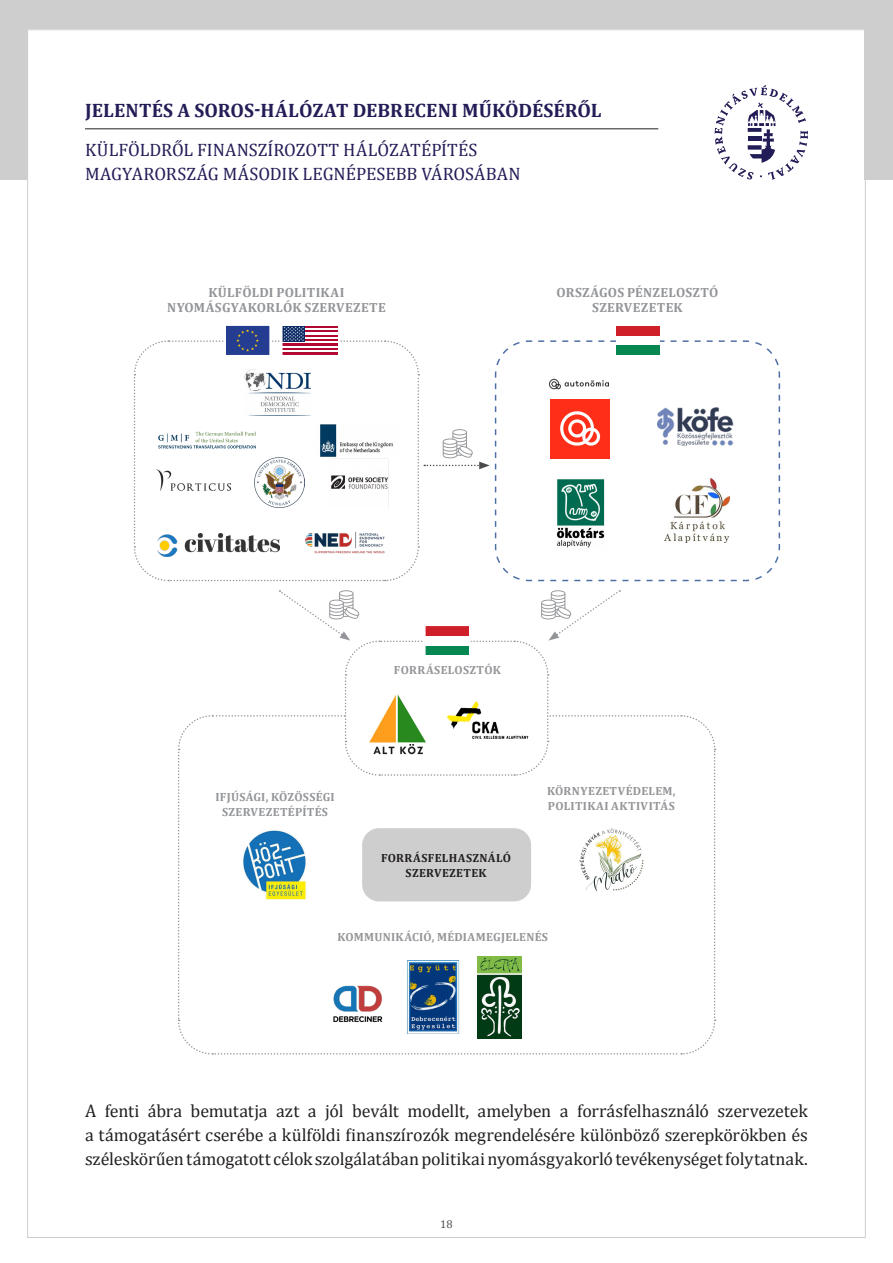
<style>
.page{position:relative;width:893px;height:1263px;background:#fff}
.page>*{position:absolute;margin:0;border:0;box-sizing:border-box;transform-origin:0 0}
.t1{font:700 19.5px "Cambria";letter-spacing:.005em;color:#231d57}
.kenyér{font:18px/24px "Cambria";letter-spacing:-.01em;color:#231f20;text-align:justify}
.t2{font:18px/24px "Cambria";color:#231d57}
.Heading_1{font:700 13.35px/14.9px "Cambria";letter-spacing:.02em;color:#939598;text-align:center}
.Heading_1-2{font:700 11.85px/14.9px "Cambria";letter-spacing:.025em;color:#939598;text-align:center}
.Heading_1-3{font:700 11.85px "Cambria";letter-spacing:.03em;color:#231f20}
.t3{font:11.25px "Cambria";color:#4b4c4d}
</style>
<div class="page">
<div style="left:0;top:0;width:27px;height:180px;background:#cecece"></div>
<div style="left:864px;top:0;width:29px;height:180px;background:#cecece"></div>
<div style="left:0;top:0;width:893px;height:29px;background:#cecece"></div>
<svg style="left:715px;top:85px;width:93px;height:95px"></svg>
<hr style="left:85px;top:128px;width:573px;height:1px;background:#231f20">
<svg style="left:525px;top:340px;width:256px;height:242px"></svg>
<img style="left:550px;top:372px;width:59px;height:25px">
<img style="left:550px;top:400px;width:59px;height:59px">
<img style="left:665px;top:479px;width:64px;height:64px">
<img style="left:658px;top:407px;width:75px;height:38px">
<img style="left:556px;top:478px;width:49px;height:70px">
<div style="left:616px;top:345px;width:43px;height:10px;background:#058751"></div>
<div style="left:616px;top:336px;width:43px;height:9px;background:#fff"></div>
<div style="left:616px;top:326px;width:43px;height:10px;background:#cf2029"></div>
<svg style="left:178px;top:590px;width:538px;height:465px"></svg>
<svg style="left:133px;top:325px;width:387px;height:257px"></svg>
<p class="t1" style="left:85px;top:96px;width:518px">JELENTÉS A SOROS-HÁLÓZAT DEBRECENI MŰKÖDÉSÉRŐL</p>
<p class="t2" style="left:85px;top:138px;width:437px">KÜLFÖLDRŐL FINANSZÍROZOTT HÁLÓZATÉPÍTÉS<br>MAGYARORSZÁG MÁSODIK LEGNÉPESEBB VÁROSÁBAN</p>
<p class="Heading_1" style="left:167px;top:285px;width:220px">KÜLFÖLDI POLITIKAI<br>NYOMÁSGYAKORLÓK SZERVEZETE</p>
<p class="Heading_1" style="left:556px;top:285px;width:164px">ORSZÁGOS PÉNZELOSZTÓ<br>SZERVEZETEK</p>
<p class="Heading_1-2" style="left:215px;top:789px;width:121px">IFJÚSÁGI, KÖZÖSSÉGI<br>SZERVEZETÉPÍTÉS</p>
<p class="Heading_1-2" style="left:394px;top:662px;width:108px">FORRÁSELOSZTÓK</p>
<p class="Heading_1-3" style="left:381px;top:849px;width:131px">FORRÁSFELHASZNÁLÓ</p>
<p class="Heading_1-3" style="left:406px;top:864px;width:82px">SZERVEZETEK</p>
<p class="Heading_1-2" style="left:547px;top:783px;width:130px;text-align:left">KÖRNYEZETVÉDELEM,<br>POLITIKAI AKTIVITÁS</p>
<p class="Heading_1-2" style="left:337px;top:929px;width:212px">KOMMUNIKÁCIÓ, MÉDIAMEGJELENÉS</p>
<p class="kenyér" style="left:85px;top:1099px;width:724px">A fenti ábra bemutatja azt a jól bevált modellt, amelyben a forrásfelhasználó szervezetek a támogatásért cserébe a külföldi finanszírozók megrendelésére különböző szerepkörökben és széleskörűen támogatott célok szolgálatában politikai nyomásgyakorló tevékenységet folytatnak.</p>
<p class="t3" style="left:440px;top:1217px;width:14px">18</p>
</div>
